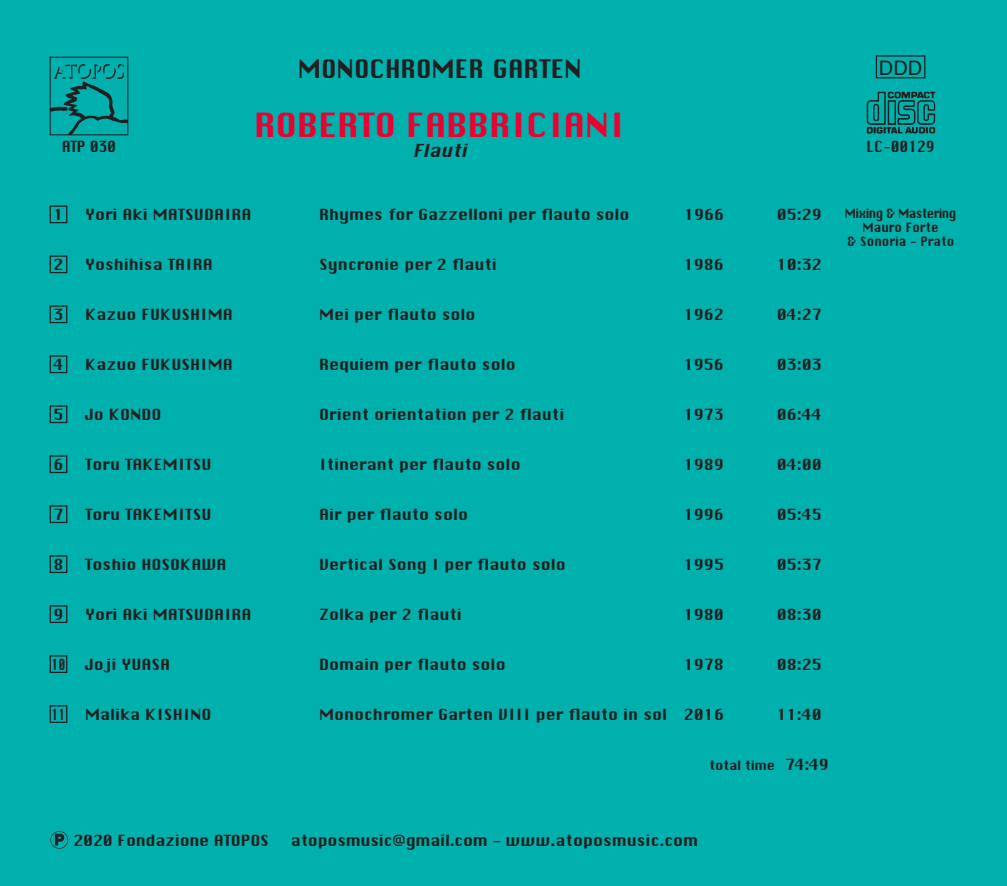
<style>
.page{position:relative;width:1007px;height:886px;background:#fff}
.page>*{position:absolute;margin:0;border:0;box-sizing:border-box;transform-origin:0 0}
.t1{font:32.5px "Chicago";letter-spacing:-.01em;color:#eb0031}
.t2{font:25px "Chicago";color:#231f20;scale:.93 1}
.t3{font:20px "Helvetica";color:#231f20}
.t4{font:italic 17.5px "Chicago";color:#231f20}
.t5{font:15px "Chicago";color:#231f20}
.t6{font:15px "Chicago";color:#231f20;scale:.88 1}
.t7{font:15px "Chicago";color:#231f20;scale:.9 1}
.t8{font:15px "Chicago";color:#231f20;scale:.7 1}
.t9{font:12.5px/13.8px "Chicago";color:#231f20;text-align:center;scale:.9 1}
.t10{font:12.5px "Chicago";letter-spacing:-.025em;color:#231f20}
.s1{font-size:15px}
.s2{font-family:"Helvetica";font-weight:700}
</style>
<div class="page">
<div style="left:0;top:0;width:1006px;height:886px;background:#00b0ac"></div>
<div style="left:875px;top:55px;width:50px;height:23px;border:1px solid #231f20"></div>
<img style="left:866px;top:92px;width:68px;height:42px">
<img style="left:52px;top:82px;width:74px;height:51px">
<div style="left:50px;top:57px;width:78px;height:78px;border:1px solid #231f20"></div>
<img style="left:54px;top:65px;width:70px;height:14px">
<div style="left:50px;top:831px;width:18px;height:18px;border:1px solid #231f20;border-radius:50%"></div>
<div style="left:50px;top:206px;width:17px;height:17px;border:1px solid #231f20"></div>
<div style="left:50px;top:255px;width:17px;height:18px;border:1px solid #231f20"></div>
<div style="left:50px;top:305px;width:17px;height:18px;border:1px solid #231f20"></div>
<div style="left:50px;top:355px;width:17px;height:18px;border:1px solid #231f20"></div>
<div style="left:50px;top:405px;width:17px;height:18px;border:1px solid #231f20"></div>
<div style="left:50px;top:455px;width:17px;height:18px;border:1px solid #231f20"></div>
<div style="left:50px;top:505px;width:17px;height:18px;border:1px solid #231f20"></div>
<div style="left:50px;top:555px;width:17px;height:18px;border:1px solid #231f20"></div>
<div style="left:50px;top:605px;width:17px;height:18px;border:1px solid #231f20"></div>
<div style="left:50px;top:655px;width:17px;height:18px;border:1px solid #231f20"></div>
<div style="left:50px;top:705px;width:17px;height:18px;border:1px solid #231f20"></div>
<p class="t7" style="left:62px;top:141px;width:62px">ATP 030</p>
<h2 class="t2" style="left:298px;top:59px;width:307px">MONOCHROMER GARTEN</h2>
<h1 class="t1" style="left:254px;top:112px;width:372px">ROBERTO FABBRICIANI</h1>
<p class="t4" style="left:412px;top:144px;width:59px">Flauti</p>
<h3 class="t3" style="left:878px;top:60px;width:45px">DDD</h3>
<p class="t6" style="left:866px;top:140px;width:79px">LC-00129</p>
<p class="t5" style="left:53px;top:209px;width:12px">1</p>
<p class="t5" style="left:53px;top:258px;width:12px">2</p>
<p class="t5" style="left:53px;top:308px;width:12px">3</p>
<p class="t5" style="left:53px;top:358px;width:12px">4</p>
<p class="t5" style="left:53px;top:408px;width:12px">5</p>
<p class="t5" style="left:53px;top:458px;width:12px">6</p>
<p class="t5" style="left:53px;top:508px;width:12px">7</p>
<p class="t5" style="left:53px;top:558px;width:12px">8</p>
<p class="t5" style="left:53px;top:608px;width:12px">9</p>
<p class="t8" style="left:51px;top:658px;width:22px">10</p>
<p class="t8" style="left:51px;top:708px;width:22px">11</p>
<p class="t5" style="left:85px;top:209px;width:168px">Yori Aki MATSUDAIRA</p>
<p class="t5" style="left:319px;top:209px;width:312px">Rhymes for Gazzelloni per flauto solo</p>
<p class="t5" style="left:684px;top:209px;width:42px">1966</p>
<p class="t5" style="left:776px;top:209px;width:47px">05:29</p>
<p class="t5" style="left:85px;top:259px;width:129px">Yoshihisa TAIRA</p>
<p class="t5" style="left:319px;top:259px;width:179px">Syncronie per 2 flauti</p>
<p class="t5" style="left:683px;top:259px;width:42px">1986</p>
<p class="t5" style="left:776px;top:259px;width:47px">10:32</p>
<p class="t5" style="left:85px;top:309px;width:149px">Kazuo FUKUSHIMA</p>
<p class="t5" style="left:319px;top:309px;width:158px">Mei per flauto solo</p>
<p class="t5" style="left:683px;top:309px;width:42px">1962</p>
<p class="t5" style="left:776px;top:309px;width:47px">04:27</p>
<p class="t5" style="left:85px;top:359px;width:149px">Kazuo FUKUSHIMA</p>
<p class="t5" style="left:319px;top:359px;width:198px">Requiem per flauto solo</p>
<p class="t5" style="left:683px;top:359px;width:42px">1956</p>
<p class="t5" style="left:776px;top:359px;width:47px">03:03</p>
<p class="t5" style="left:85px;top:409px;width:78px">Jo KONDO</p>
<p class="t5" style="left:319px;top:409px;width:247px">Orient orientation per 2 flauti</p>
<p class="t5" style="left:683px;top:409px;width:42px">1973</p>
<p class="t5" style="left:776px;top:409px;width:47px">06:44</p>
<p class="t5" style="left:85px;top:459px;width:128px">Toru TAKEMITSU</p>
<p class="t5" style="left:319px;top:459px;width:203px">Itinerant per flauto solo</p>
<p class="t5" style="left:683px;top:459px;width:42px">1989</p>
<p class="t5" style="left:776px;top:459px;width:47px">04:00</p>
<p class="t5" style="left:85px;top:509px;width:128px">Toru TAKEMITSU</p>
<p class="t5" style="left:319px;top:509px;width:150px">Air per flauto solo</p>
<p class="t5" style="left:683px;top:509px;width:42px">1996</p>
<p class="t5" style="left:776px;top:509px;width:47px">05:45</p>
<p class="t5" style="left:85px;top:559px;width:143px">Toshio HOSOKAWA</p>
<p class="t5" style="left:319px;top:559px;width:248px">Vertical Song I per flauto solo</p>
<p class="t5" style="left:683px;top:559px;width:42px">1995</p>
<p class="t5" style="left:776px;top:559px;width:47px">05:37</p>
<p class="t5" style="left:85px;top:609px;width:168px">Yori Aki MATSUDAIRA</p>
<p class="t5" style="left:319px;top:609px;width:144px">Zolka per 2 flauti</p>
<p class="t5" style="left:683px;top:609px;width:42px">1980</p>
<p class="t5" style="left:776px;top:609px;width:47px">08:30</p>
<p class="t5" style="left:85px;top:659px;width:87px">Joji YUASA</p>
<p class="t5" style="left:319px;top:659px;width:188px">Domain per flauto solo</p>
<p class="t5" style="left:683px;top:659px;width:42px">1978</p>
<p class="t5" style="left:776px;top:659px;width:47px">08:25</p>
<p class="t5" style="left:85px;top:709px;width:128px">Malika KISHINO</p>
<p class="t5" style="left:319px;top:709px;width:406px">Monochromer Garten VIII per flauto in sol 2016</p>
<p class="t5" style="left:776px;top:709px;width:47px">11:40</p>
<p class="t10" style="left:709px;top:760px;width:121px">total time <span class="s1">74:49</span></p>
<p class="t9" style="left:844px;top:208px;width:125px">Mixing &amp; Mastering<br>Mauro Forte<br>&amp; Sonoria - Prato</p>
<p class="t5" style="left:54px;top:834px;width:216px"><span class="s2">P</span> 2020 Fondazione ATOPOS</p>
<p class="t5" style="left:291px;top:834px;width:409px">atoposmusic@gmail.com - www.atoposmusic.com</p>
</div>
